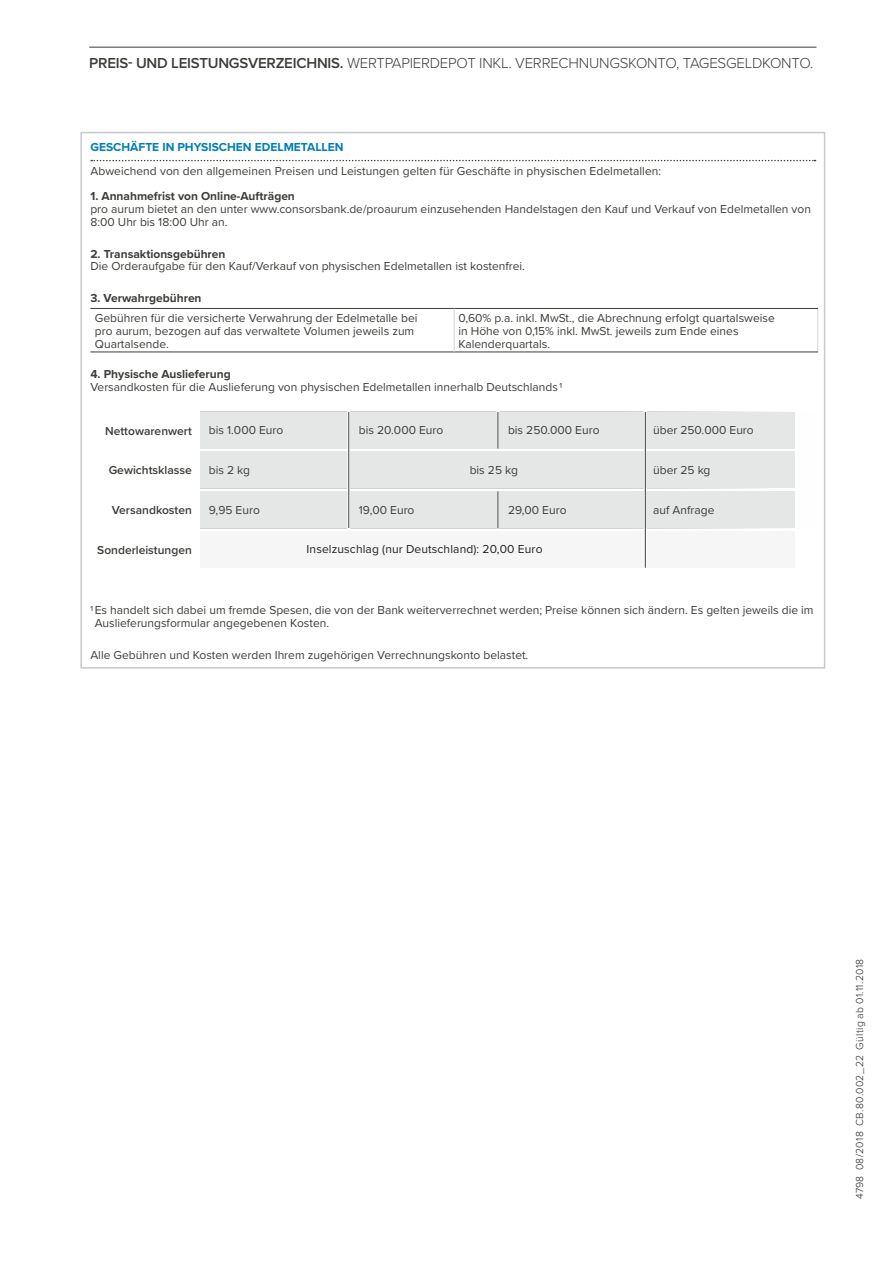
<style>
.page{position:relative;width:893px;height:1263px;background:#fff}
.page>*{position:absolute;margin:0;border:0;box-sizing:border-box;transform-origin:0 0}
.AGB_Kapitel{font:300 15px "Proxima Nova";letter-spacing:-.015em;color:#3e3d39}
.AGB_Copy{font:12px/12.8px "Proxima Nova";color:#3e3d39}
.AGB_Subhead_Lvl_3__D{font:700 12px "Proxima Nova";color:#3e3d39}
.NEU_Content_Tabelle{font:12px "Proxima Nova";letter-spacing:.005em;color:#3e3d39}
.AGB_Subhead_Lvl_3__D-2{font:12px "Proxima Nova";color:#3e3d39}
.t1{font:600 12px "Proxima Nova";color:#3e3d39}
.t2{font:12px "Proxima Nova";letter-spacing:.01em;color:#231f20}
.AGB_Subhead_Lvl_1{font:700 12px "Proxima Nova";color:#007db5}
.t3{font:300 10.5px "Proxima Nova";letter-spacing:.035em;color:#231f20}
.s1{font-weight:600}
</style>
<div class="page">
<hr style="left:89px;top:47px;width:727px;height:1px;background:#3e3d39">
<svg style="left:91px;top:160px;width:725px;height:1px"></svg>
<hr style="left:817px;top:309px;width:1px;height:43px;background:#d5d6d4">
<hr style="left:90px;top:352px;width:364px;height:1px;background:#3e3d39">
<hr style="left:454px;top:352px;width:364px;height:1px;background:#3e3d39">
<hr style="left:90px;top:308px;width:364px;height:1px;background:#3e3d39">
<hr style="left:454px;top:308px;width:364px;height:1px;background:#3e3d39">
<hr style="left:454px;top:309px;width:1px;height:43px;background:#d5d6d4">
<div style="left:200px;top:531px;width:595px;height:37px;background:#f6f6f6"></div>
<hr style="left:644px;top:410px;width:3px;height:158px;background:#fff">
<div style="left:200px;top:412px;width:147px;height:37px;background:#e5e6e6"></div>
<div style="left:350px;top:412px;width:146px;height:37px;background:#e5e6e6"></div>
<div style="left:499px;top:412px;width:145px;height:37px;background:#e5e6e6"></div>
<div style="left:647px;top:412px;width:148px;height:37px;background:#e5e6e6"></div>
<hr style="left:348px;top:412px;width:1px;height:116px;background:#3e3d39">
<hr style="left:498px;top:491px;width:1px;height:37px;background:#3e3d39">
<hr style="left:498px;top:412px;width:1px;height:37px;background:#3e3d39">
<hr style="left:645px;top:412px;width:1px;height:156px;background:#3e3d39">
<div style="left:200px;top:452px;width:147px;height:36px;background:#e5e6e6"></div>
<div style="left:350px;top:452px;width:294px;height:36px;background:#e5e6e6"></div>
<div style="left:647px;top:452px;width:148px;height:36px;background:#e5e6e6"></div>
<div style="left:200px;top:491px;width:147px;height:37px;background:#e5e6e6"></div>
<div style="left:350px;top:491px;width:146px;height:37px;background:#e5e6e6"></div>
<div style="left:499px;top:491px;width:145px;height:37px;background:#e5e6e6"></div>
<div style="left:647px;top:491px;width:148px;height:37px;background:#e5e6e6"></div>
<p class="AGB_Kapitel" style="left:89px;top:52px;width:726px"><span class="s1">PREIS- UND LEISTUNGSVERZEICHNIS.</span> WERTPAPIERDEPOT INKL. VERRECHNUNGSKONTO, TAGESGELDKONTO.</p>
<p class="AGB_Subhead_Lvl_1" style="left:90px;top:138px;width:255px">GESCHÄFTE IN PHYSISCHEN EDELMETALLEN</p>
<p class="NEU_Content_Tabelle" style="left:90px;top:162px;width:572px">Abweichend von den allgemeinen Preisen und Leistungen gelten für Geschäfte in physischen Edelmetallen:</p>
<p class="AGB_Subhead_Lvl_3__D" style="left:90px;top:187px;width:206px">1. Annahmefrist von Online-Aufträgen</p>
<p class="AGB_Copy" style="left:90px;top:202px;width:722px">pro aurum bietet an den unter www.consorsbank.de/proaurum einzusehenden Handelstagen den Kauf und Verkauf von Edelmetallen von<br>8:00 Uhr bis 18:00 Uhr an.</p>
<p class="AGB_Subhead_Lvl_3__D" style="left:90px;top:245px;width:137px">2. Transaktionsgebühren</p>
<p class="AGB_Copy" style="left:90px;top:259px;width:436px">Die Orderaufgabe für den Kauf/Verkauf von physischen Edelmetallen ist kostenfrei.</p>
<p class="AGB_Subhead_Lvl_3__D" style="left:90px;top:289px;width:113px">3. Verwahrgebühren</p>
<p class="AGB_Copy" style="left:95px;top:311px;width:324px">Gebühren für die versicherte Verwahrung der Edelmetalle bei pro aurum, bezogen auf das verwaltete Volumen jeweils zum<br>Quartalsende.</p>
<p class="AGB_Copy" style="left:458px;top:311px;width:318px">0,60% p.a. inkl. MwSt., die Abrechnung erfolgt quartalsweise in Höhe von 0,15% inkl. MwSt. jeweils zum Ende eines<br>Kalenderquartals.</p>
<p class="AGB_Subhead_Lvl_3__D" style="left:90px;top:365px;width:142px">4. Physische Auslieferung</p>
<p class="AGB_Subhead_Lvl_3__D-2" style="left:90px;top:378px;width:473px">Versandkosten für die Auslieferung von physischen Edelmetallen innerhalb Deutschlands 1</p>
<p class="t1" style="left:105px;top:422px;width:88px">Nettowarenwert</p>
<p class="t1" style="left:109px;top:461px;width:85px">Gewichtsklasse</p>
<p class="t1" style="left:112px;top:501px;width:81px">Versandkosten</p>
<p class="t1" style="left:97px;top:541px;width:96px">Sonderleistungen</p>
<p class="AGB_Copy" style="left:209px;top:423px;width:76px">bis 1.000 Euro</p>
<p class="AGB_Copy" style="left:359px;top:423px;width:86px">bis 20.000 Euro</p>
<p class="AGB_Copy" style="left:508px;top:423px;width:93px">bis 250.000 Euro</p>
<p class="AGB_Copy" style="left:653px;top:423px;width:102px">über 250.000 Euro</p>
<p class="AGB_Copy" style="left:209px;top:463px;width:43px">bis 2 kg</p>
<p class="AGB_Copy" style="left:470px;top:463px;width:50px">bis 25 kg</p>
<p class="AGB_Copy" style="left:653px;top:463px;width:59px">über 25 kg</p>
<p class="AGB_Copy" style="left:209px;top:503px;width:53px">9,95 Euro</p>
<p class="AGB_Copy" style="left:359px;top:503px;width:57px">19,00 Euro</p>
<p class="AGB_Copy" style="left:508px;top:503px;width:60px">29,00 Euro</p>
<p class="AGB_Copy" style="left:653px;top:503px;width:63px">auf Anfrage</p>
<p class="t2" style="left:307px;top:540px;width:237px">Inselzuschlag (nur Deutschland): 20,00 Euro</p>
<p class="AGB_Copy" style="left:95px;top:603px;width:720px;text-indent:-4px">1Es handelt sich dabei um fremde Spesen, die von der Bank weiterverrechnet werden; Preise können sich ändern. Es gelten jeweils die im<br>Auslieferungsformular angegebenen Kosten.</p>
<p class="AGB_Copy" style="left:90px;top:648px;width:439px">Alle Gebühren und Kosten werden Ihrem zugehörigen Verrechnungskonto belastet.</p>
<p class="t3" style="left:852px;top:1199px;width:242px;rotate:-90deg">4798 08/2018 CB.80.002_22 Gültig ab 01.11.2018</p>
</div>
